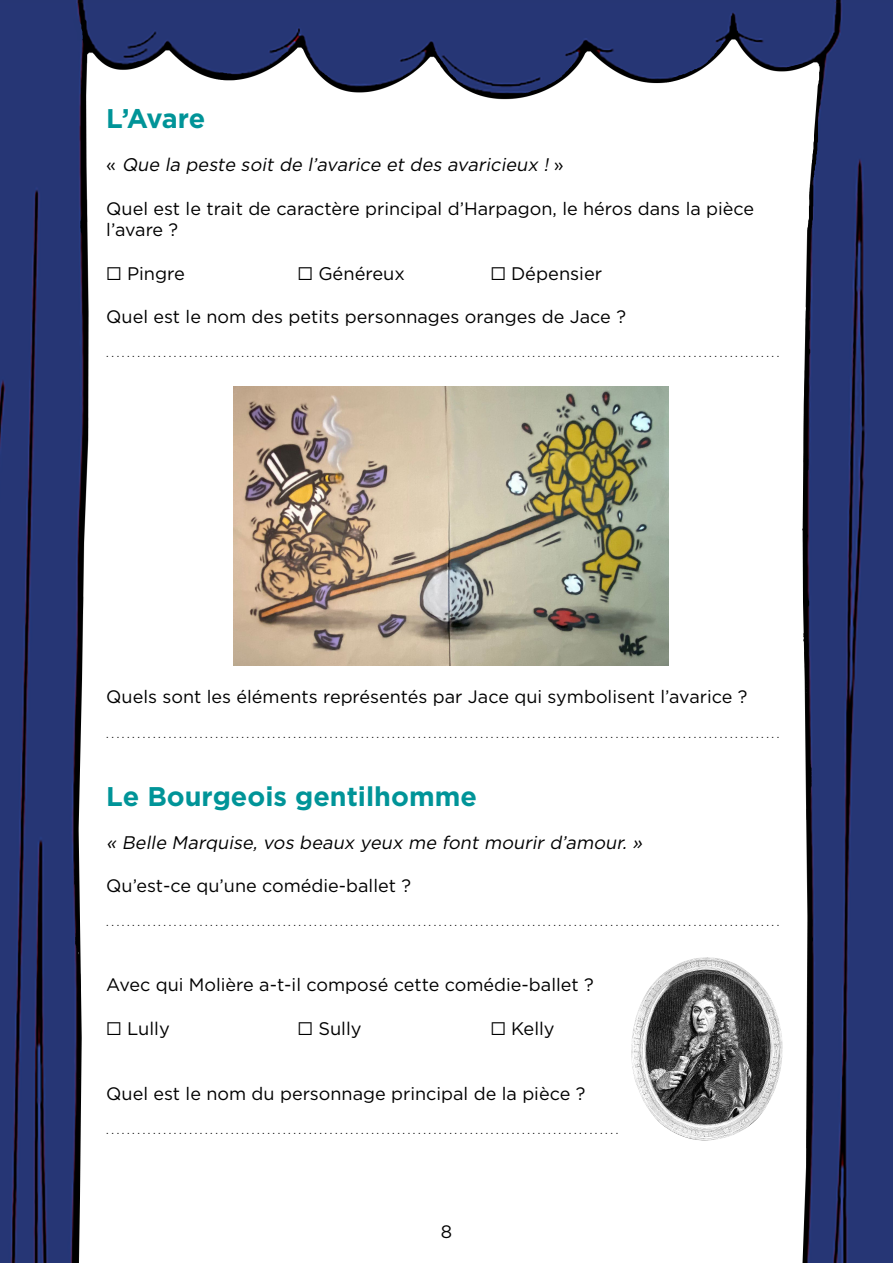
<style>
.page{position:relative;width:893px;height:1263px;background:#fff}
.page>*{position:absolute;margin:0;border:0;box-sizing:border-box;transform-origin:0 0}
.t1{font:700 27px "Gotham";color:#009498}
.t2{font:italic 18.3px "Gotham";color:#000}
.t3{font:18.3px "Gotham";color:#000}
.t4{font:18px/21.6px "Gotham";color:#000}
.t5{font:10.5px "Gotham";color:#000}
.s1{font-style:normal;font-size:18px}
</style>
<div class="page">
<img style="left:0;top:3px;width:893px;height:1260px">
<hr style="left:0;top:0;width:893px;height:3px;background:#263674">
<img style="left:234px;top:387px;width:435px;height:278px">
<img style="left:626px;top:955px;width:160px;height:189px">
<p class="t1" style="left:106px;top:100px;width:101px">L’Avare</p>
<p class="t2" style="left:106px;top:153px;width:459px"><span class="s1">«</span> Que la peste soit de l’avarice et des avaricieux ! <span class="s1">»</span></p>
<p class="t4" style="left:106px;top:197px;width:649px">Quel est le trait de caractère principal d’Harpagon, le héros dans la pièce l’avare ?</p>
<p class="t3" style="left:106px;top:261px;width:80px">□ Pingre</p>
<p class="t3" style="left:298px;top:261px;width:109px">□ Généreux</p>
<p class="t3" style="left:490px;top:261px;width:113px">□ Dépensier</p>
<p class="t4" style="left:106px;top:305px;width:521px">Quel est le nom des petits personnages oranges de Jace ?</p>
<p class="t5" style="left:106px;top:347px;width:675px">..................................................................................................................................</p>
<p class="t4" style="left:106px;top:686px;width:643px">Quels sont les éléments représentés par Jace qui symbolisent l’avarice ?</p>
<p class="t5" style="left:106px;top:727px;width:675px">..................................................................................................................................</p>
<p class="t1" style="left:106px;top:778px;width:372px">Le Bourgeois gentilhomme</p>
<p class="t2" style="left:106px;top:831px;width:541px">« Belle Marquise, vos beaux yeux me font mourir d’amour. »</p>
<p class="t4" style="left:106px;top:875px;width:306px">Qu’est-ce qu’une comédie-ballet ?</p>
<p class="t5" style="left:106px;top:916px;width:675px">..................................................................................................................................</p>
<p class="t4" style="left:106px;top:974px;width:489px">Avec qui Molière a-t-il composé cette comédie-ballet ?</p>
<p class="t3" style="left:106px;top:1016px;width:65px">□ Lully</p>
<p class="t3" style="left:298px;top:1016px;width:65px">□ Sully</p>
<p class="t3" style="left:490px;top:1016px;width:66px">□ Kelly</p>
<p class="t4" style="left:106px;top:1082px;width:481px">Quel est le nom du personnage principal de la pièce ?</p>
<p class="t5" style="left:106px;top:1123px;width:513px">...................................................................................................</p>
<p class="t4" style="left:441px;top:1221px;width:13px">8</p>
</div>
